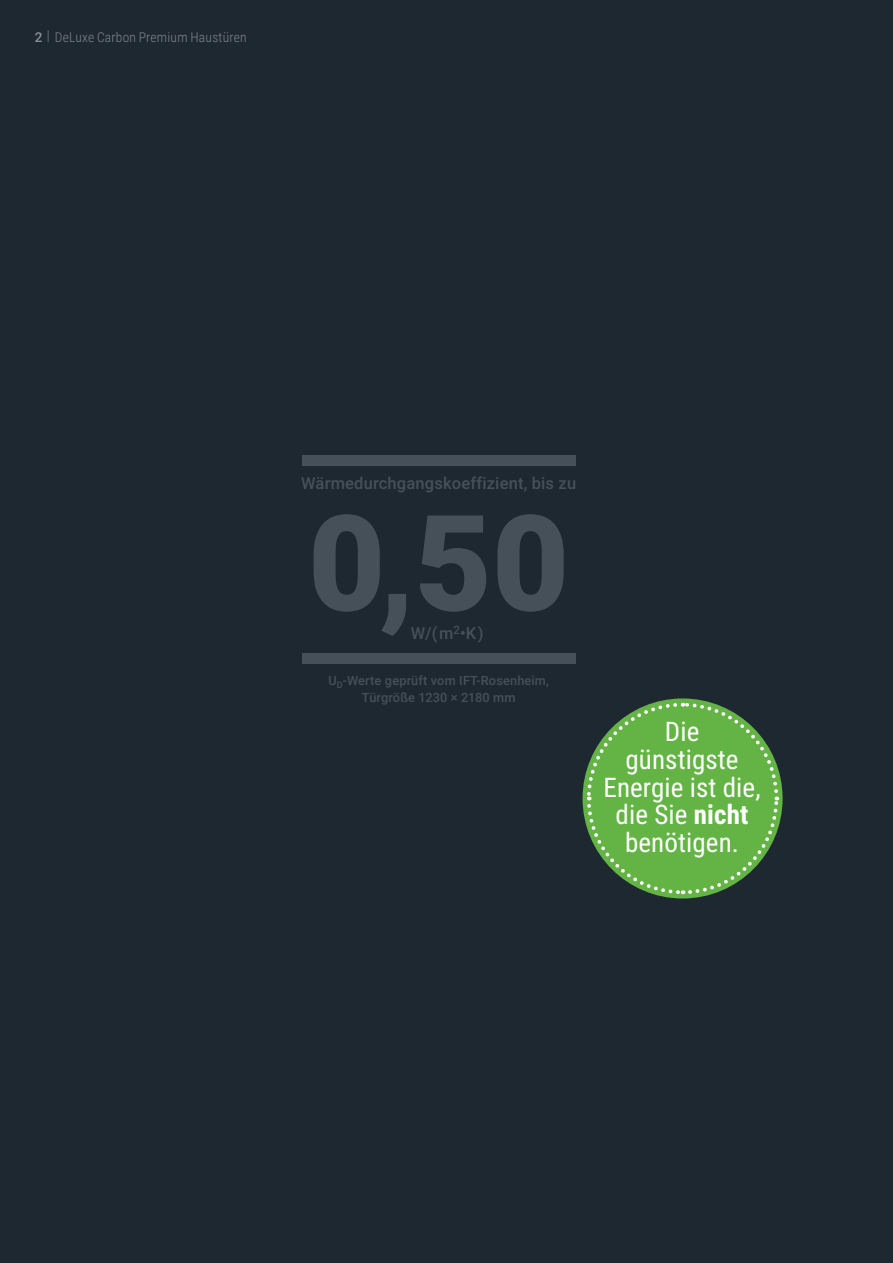
<style>
.page{position:relative;width:893px;height:1263px;background:#1e2830}
.page>*{position:absolute;margin:0;border:0;box-sizing:border-box;transform-origin:0 0}
.t1{font:900 133.5px "Roboto";color:#465058}
.t2{font:27px/27.8px "Roboto Condensed";letter-spacing:.005em;color:#fff;text-align:center}
.t3{font:500 16.5px "Roboto";letter-spacing:.01em;color:#465058}
.t4{font:300 13.5px "Roboto Condensed";letter-spacing:.02em;color:#7e868e}
.t5{font:500 12.75px/17.2px "Roboto";letter-spacing:.01em;color:#465058;text-align:center}
.s1{font-family:"Roboto";font-weight:500;color:#899098}
.s2{font-weight:700}
</style>
<div class="page">
<div style="left:302px;top:455px;width:273px;height:11px;background:#465058"></div>
<div style="left:302px;top:653px;width:273px;height:10px;background:#465058"></div>
<svg style="left:585px;top:701px;width:195px;height:195px"></svg>
<p class="t4" style="left:35px;top:27px;width:213px"><span class="s1">2</span> | DeLuxe Carbon Premium Haustüren</p>
<p class="t3" style="left:301px;top:471px;width:276px">Wärmedurchgangskoeffizient, bis zu</p>
<h1 class="t1" style="left:308px;top:469px;width:263px">0,50</h1>
<p class="t3" style="left:411px;top:621px;width:75px">W/( m<sup>2</sup>•K )</p>
<p class="t5" style="left:328px;top:671px;width:222px">U<sub>D</sub>-Werte geprüft vom IFT-Rosenheim,<br>Türgröße 1230 × 2180 mm</p>
<h2 class="t2" style="left:603px;top:717px;width:159px">Die<br>günstigste<br>Energie ist die, die Sie <span class="s2">nicht </span>benötigen.</h2>
</div>
